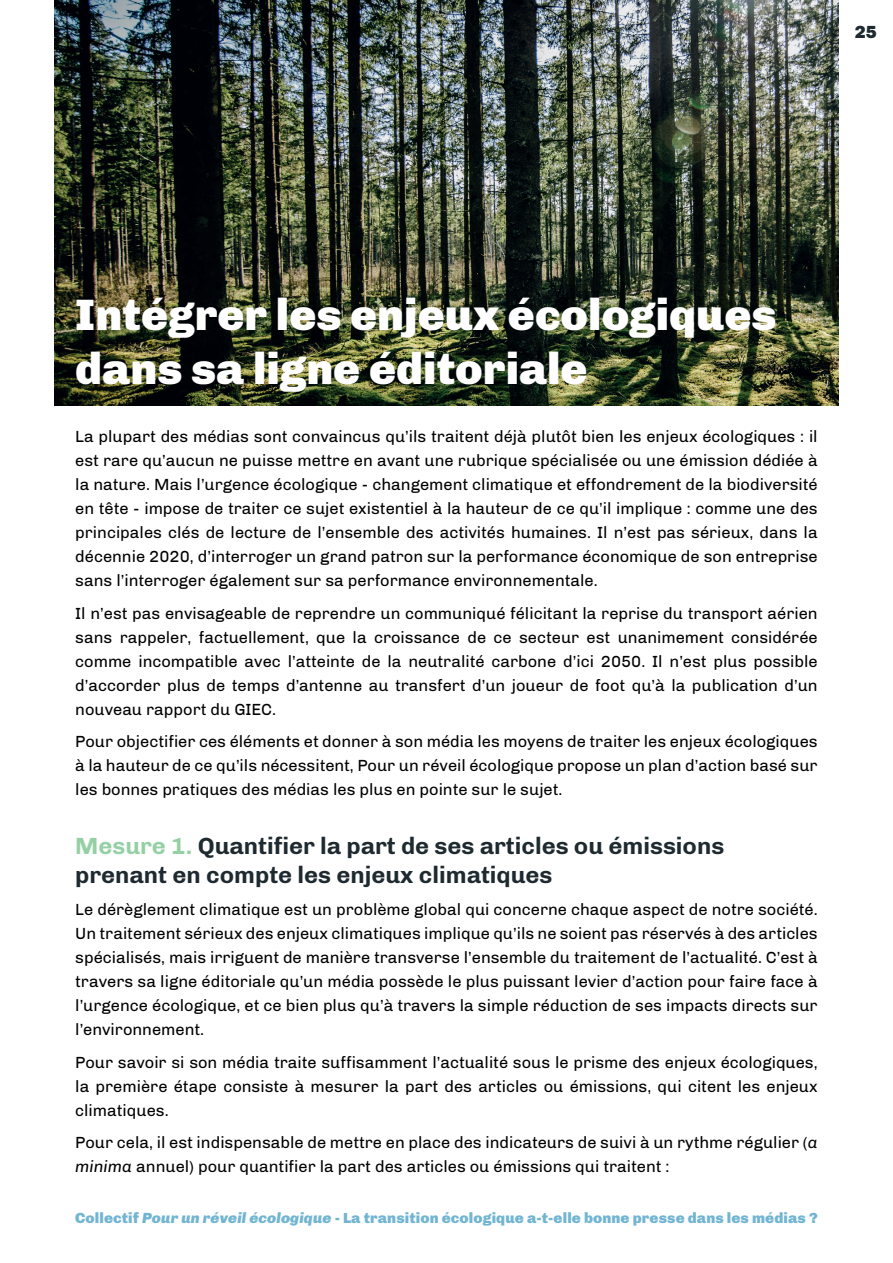
<style>
.page{position:relative;width:893px;height:1263px;background:#fff}
.page>*{position:absolute;margin:0;border:0;box-sizing:border-box;transform-origin:0 0}
.t1{font:900 45px/54px "Chivo";color:#fff}
.t2{font:700 24px/28.8px "Chivo";color:#1e2a30}
.t3{font:900 18px "Chivo";color:#1e2a30}
.t4{font:16.5px/24px "Chivo";color:#000001;text-align:justify}
.t5{font:900 15px "Chivo";letter-spacing:.005em;color:#72b5d2}
.s1{color:#95d0a5}
.s2{font-style:italic}
</style>
<div class="page">
<img style="left:54px;top:0;width:785px;height:405px">
<p class="t3" style="left:855px;top:21px;width:24px">25</p>
<h1 class="t1" style="left:75px;top:288px;width:703px">Intégrer les enjeux écologiques dans sa ligne éditoriale</h1>
<p class="t4" style="left:75px;top:425px;width:744px">La plupart des médias sont convaincus qu’ils traitent déjà plutôt bien les enjeux écologiques : il est rare qu’aucun ne puisse mettre en avant une rubrique spécialisée ou une émission dédiée à la nature. Mais l’urgence écologique - changement climatique et effondrement de la biodiversité en tête - impose de traiter ce sujet existentiel à la hauteur de ce qu’il implique : comme une des principales clés de lecture de l’ensemble des activités humaines. Il n’est pas sérieux, dans la décennie 2020, d’interroger un grand patron sur la performance économique de son entreprise sans l’interroger également sur sa performance environnementale.</p>
<p class="t4" style="left:75px;top:601px;width:744px">Il n’est pas envisageable de reprendre un communiqué félicitant la reprise du transport aérien sans rappeler, factuellement, que la croissance de ce secteur est unanimement considérée comme incompatible avec l’atteinte de la neutralité carbone d’ici 2050. Il n’est plus possible d’accorder plus de temps d’antenne au transfert d’un joueur de foot qu’à la publication d’un nouveau rapport du GIEC.</p>
<p class="t4" style="left:75px;top:730px;width:744px">Pour objectifier ces éléments et donner à son média les moyens de traiter les enjeux écologiques à la hauteur de ce qu’ils nécessitent, Pour un réveil écologique propose un plan d’action basé sur les bonnes pratiques des médias les plus en pointe sur le sujet.</p>
<h2 class="t2" style="left:75px;top:831px;width:651px"><span class="s1">Mesure 1.</span> Quantifier la part de ses articles ou émissions prenant en compte les enjeux climatiques</h2>
<p class="t4" style="left:75px;top:897px;width:744px">Le dérèglement climatique est un problème global qui concerne chaque aspect de notre société.<br>Un traitement sérieux des enjeux climatiques implique qu’ils ne soient pas réservés à des articles spécialisés, mais irriguent de manière transverse l’ensemble du traitement de l’actualité. C’est à travers sa ligne éditoriale qu’un média possède le plus puissant levier d’action pour faire face à l’urgence écologique, et ce bien plus qu’à travers la simple réduction de ses impacts directs sur l’environnement.</p>
<p class="t4" style="left:75px;top:1050px;width:744px">Pour savoir si son média traite suffisamment l’actualité sous le prisme des enjeux écologiques, la première étape consiste à mesurer la part des articles ou émissions, qui citent les enjeux climatiques.</p>
<p class="t4" style="left:75px;top:1131px;width:744px">Pour cela, il est indispensable de mettre en place des indicateurs de suivi à un rythme régulier (<span class="s2">a minima</span> annuel) pour quantifier la part des articles ou émissions qui traitent :</p>
<p class="t5" style="left:75px;top:1209px;width:744px">Collectif <span class="s2">Pour un réveil écologique</span> - La transition écologique a-t-elle bonne presse dans les médias ?</p>
</div>
